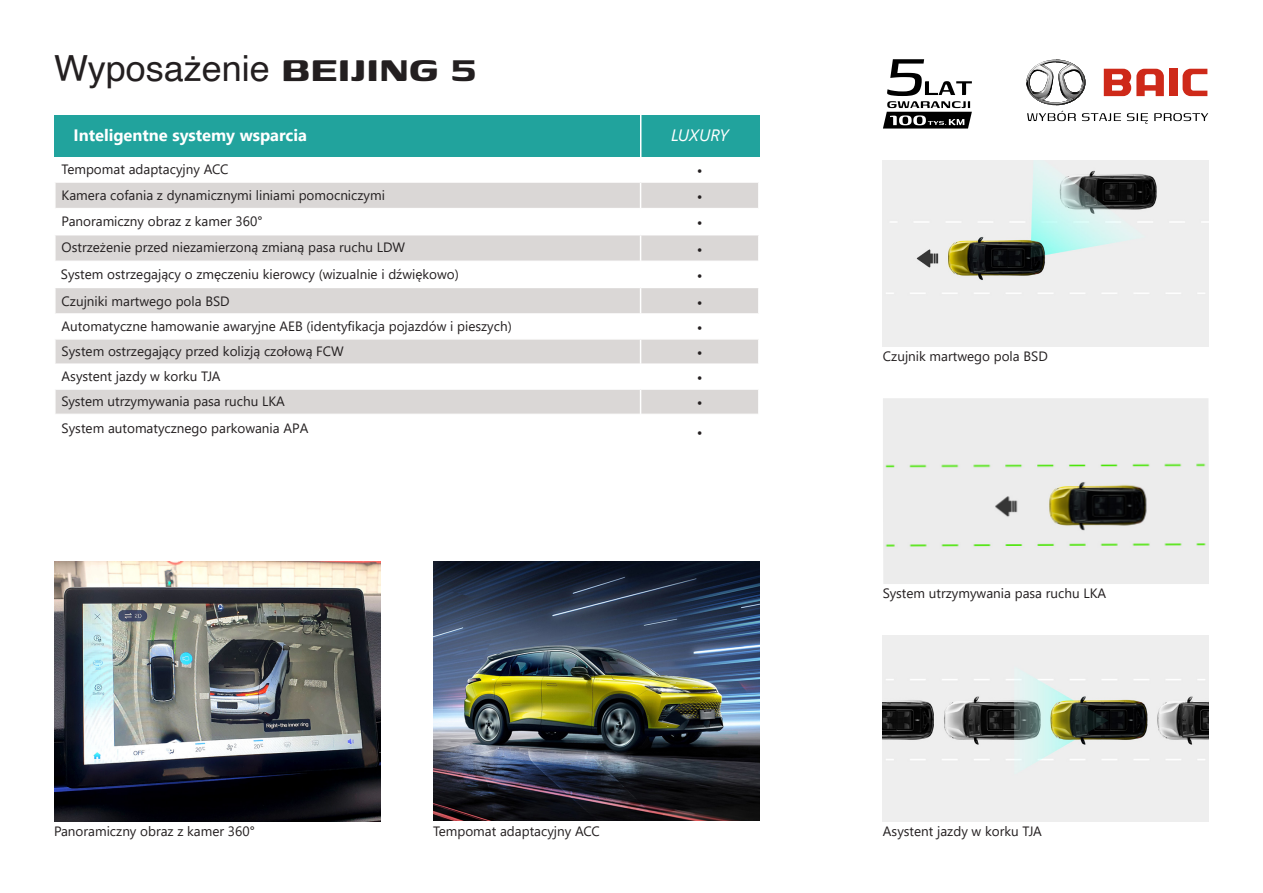
<style>
.page{position:relative;width:1263px;height:893px;background:#fff}
.page>*{position:absolute;margin:0;border:0;box-sizing:border-box;transform-origin:0 0}
.t1{font:36px "Helvetica";color:#231f20}
.t2{font:700 16.5px "Segoe UI";color:#fff}
.t3{font:italic 16.5px "Segoe UI";color:#fff}
.t4{font:13.5px "Segoe UI";color:#231f20}
.t5{font:13.5px/26.4px "Minion Pro";color:#231f20}
.s1{font-family:"Genos";font-weight:700;font-size:45px}
</style>
<div class="page">
<svg style="left:56px;top:183px;width:702px;height:231px;fill:#dad7d6"></svg>
<hr style="left:54px;top:234px;width:587px;height:1px;background:#fff">
<hr style="left:641px;top:234px;width:119px;height:1px;background:#fff">
<hr style="left:54px;top:287px;width:587px;height:1px;background:#fff">
<hr style="left:641px;top:287px;width:119px;height:1px;background:#fff">
<hr style="left:54px;top:338px;width:587px;height:2px;background:#fff">
<hr style="left:641px;top:338px;width:119px;height:2px;background:#fff">
<hr style="left:54px;top:388px;width:587px;height:2px;background:#fff">
<hr style="left:641px;top:388px;width:119px;height:2px;background:#fff">
<svg style="left:640px;top:182px;width:1px;height:232px"></svg>
<hr style="left:56px;top:208px;width:585px;height:1px;background:#fff">
<hr style="left:641px;top:208px;width:117px;height:1px;background:#fff">
<hr style="left:56px;top:261px;width:585px;height:1px;background:#fff">
<hr style="left:641px;top:261px;width:117px;height:1px;background:#fff">
<hr style="left:56px;top:314px;width:585px;height:1px;background:#fff">
<hr style="left:641px;top:314px;width:117px;height:1px;background:#fff">
<hr style="left:56px;top:364px;width:585px;height:1px;background:#fff">
<hr style="left:641px;top:364px;width:117px;height:1px;background:#fff">
<div style="left:54px;top:115px;width:705px;height:41px;background:#21a39d"></div>
<hr style="left:640px;top:114px;width:1px;height:52px;background:#fff">
<img style="left:883px;top:161px;width:326px;height:186px">
<img style="left:883px;top:636px;width:326px;height:185px">
<img style="left:883px;top:398px;width:326px;height:186px">
<svg style="left:883px;top:59px;width:89px;height:70px"></svg>
<svg style="left:1027px;top:111px;width:49px;height:10px"></svg>
<svg style="left:1082px;top:113px;width:39px;height:8px"></svg>
<svg style="left:1127px;top:113px;width:21px;height:11px"></svg>
<svg style="left:1154px;top:113px;width:54px;height:8px"></svg>
<svg style="left:1104px;top:69px;width:60px;height:27px"></svg>
<div style="left:1169px;top:69px;width:8px;height:27px;background:#ce2919"></div>
<svg style="left:1182px;top:69px;width:25px;height:27px"></svg>
<svg style="left:1026px;top:60px;width:59px;height:45px"></svg>
<img style="left:433px;top:561px;width:326px;height:260px">
<img style="left:54px;top:561px;width:326px;height:260px">
<h1 class="t1" style="left:54px;top:41px;width:423px">Wyposażenie <span class="s1">BEIJING 5</span></h1>
<p class="t2" style="left:74px;top:119px;width:235px">Inteligentne systemy wsparcia</p>
<p class="t3" style="left:671px;top:119px;width:59px">LUXURY</p>
<p class="t4" style="left:62px;top:156px;width:168px">Tempomat adaptacyjny ACC</p>
<p class="t5" style="left:697px;top:156px;width:7px">•</p>
<p class="t4" style="left:62px;top:183px;width:325px">Kamera cofania z dynamicznymi liniami pomocniczymi</p>
<p class="t5" style="left:697px;top:183px;width:7px">•</p>
<p class="t4" style="left:62px;top:209px;width:202px">Panoramiczny obraz z kamer 360°</p>
<p class="t5" style="left:697px;top:209px;width:7px">•</p>
<p class="t4" style="left:62px;top:234px;width:345px">Ostrzeżenie przed niezamierzoną zmianą pasa ruchu LDW</p>
<p class="t5" style="left:697px;top:235px;width:7px">• •</p>
<p class="t4" style="left:62px;top:288px;width:170px">Czujniki martwego pola BSD</p>
<p class="t5" style="left:697px;top:288px;width:7px">•</p>
<p class="t4" style="left:62px;top:314px;width:452px">Automatyczne hamowanie awaryjne AEB (identyfikacja pojazdów i pieszych)</p>
<p class="t5" style="left:697px;top:314px;width:7px">•</p>
<p class="t4" style="left:62px;top:339px;width:284px">System ostrzegający przed kolizją czołową FCW</p>
<p class="t5" style="left:697px;top:339px;width:7px">•</p>
<p class="t4" style="left:62px;top:364px;width:161px">Asystent jazdy w korku TJA</p>
<p class="t5" style="left:697px;top:364px;width:7px">•</p>
<p class="t4" style="left:62px;top:389px;width:225px">System utrzymywania pasa ruchu LKA</p>
<p class="t5" style="left:697px;top:389px;width:7px">•</p>
<p class="t4" style="left:61px;top:262px;width:399px">System ostrzegający o zmęczeniu kierowcy (wizualnie i dźwiękowo)</p>
<p class="t4" style="left:62px;top:416px;width:248px">System automatycznego parkowania APA</p>
<p class="t5" style="left:697px;top:418px;width:7px">•</p>
<p class="t4" style="left:54px;top:818px;width:202px">Panoramiczny obraz z kamer 360°</p>
<p class="t4" style="left:433px;top:818px;width:168px">Tempomat adaptacyjny ACC</p>
<p class="t4" style="left:883px;top:343px;width:166px">Czujnik martwego pola BSD</p>
<p class="t4" style="left:883px;top:581px;width:225px">System utrzymywania pasa ruchu LKA</p>
<p class="t4" style="left:883px;top:818px;width:161px">Asystent jazdy w korku TJA</p>
</div>
